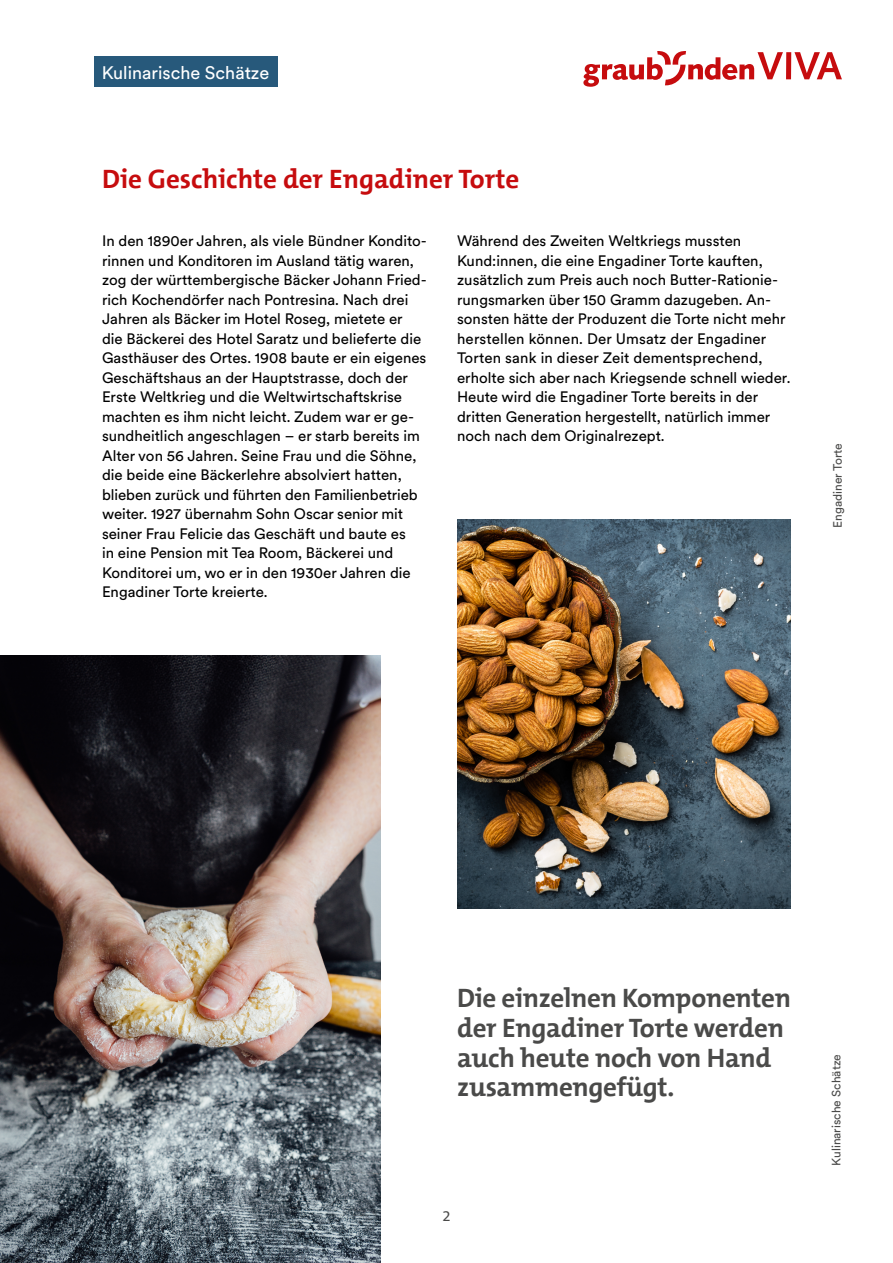
<style>
.page{position:relative;width:893px;height:1263px;background:#fff}
.page>*{position:absolute;margin:0;border:0;box-sizing:border-box;transform-origin:0 0}
.t1{font:700 27px/29.7px "The Mix B";letter-spacing:-.01em;color:#4a4a49}
.t2{font:700 27px "The Mix B";color:#c60c0e}
.t3{font:18px "Circulargraubuenden";color:#fff}
.t4{font:15px/19.5px "Circulargraubuenden";color:#000}
.t5{font:15px "The Mix B";color:#4a4a49}
.t6{font:12px "Circulargraubuenden";color:#4a4a49}
</style>
<div class="page">
<img style="left:0;top:656px;width:381px;height:607px">
<img style="left:457px;top:519px;width:334px;height:389px">
<svg style="left:583px;top:51px;width:200px;height:36px"></svg>
<div style="left:786px;top:52px;width:5px;height:27px;background:#c60c0e"></div>
<svg style="left:794px;top:52px;width:48px;height:27px"></svg>
<div style="left:94px;top:57px;width:184px;height:30px;background:#27597b"></div>
<p class="t3" style="left:102px;top:60px;width:169px">Kulinarische Schätze</p>
<h1 class="t2" style="left:102px;top:161px;width:419px">Die Geschichte der Engadiner Torte</h1>
<p class="t4" style="left:102px;top:230px;width:326px">In den 1890er Jahren, als viele Bündner Kondito&shy;rinnen und Konditoren im Ausland tätig waren, zog der württembergische Bäcker Johann Fried&shy;rich Kochendörfer nach Pontresina. Nach drei Jahren als Bäcker im Hotel Roseg, mietete er die Bäckerei des Hotel Saratz und belieferte die Gasthäuser des Ortes. 1908 baute er ein eigenes Geschäftshaus an der Hauptstrasse, doch der Erste Weltkrieg und die Weltwirtschaftskrise machten es ihm nicht leicht. Zudem war er ge&shy;sundheitlich angeschlagen – er starb bereits im Alter von 56 Jahren. Seine Frau und die Söhne, die beide eine Bäckerlehre absolviert hatten, blieben zurück und führten den Familienbetrieb weiter. 1927 übernahm Sohn Oscar senior mit seiner Frau Felicie das Geschäft und baute es<br>in eine Pension mit Tea Room, Bäckerei und Konditorei um, wo er in den 1930er Jahren die Engadiner Torte kreierte.</p>
<p class="t4" style="left:457px;top:230px;width:335px">Während des Zweiten Weltkriegs mussten Kund:innen, die eine Engadiner Torte kauften, zusätzlich zum Preis auch noch Butter-Rationie&shy;rungsmarken über 150 Gramm dazugeben. An&shy;sonsten hätte der Produzent die Torte nicht mehr herstellen können. Der Umsatz der Engadiner Torten sank in dieser Zeit dementsprechend, erholte sich aber nach Kriegsende schnell wieder.<br>Heute wird die Engadiner Torte bereits in der dritten Generation hergestellt, natürlich immer noch nach dem Originalrezept.</p>
<p class="t6" style="left:830px;top:528px;width:86px;rotate:-90deg">Engadiner Torte</p>
<h1 class="t1" style="left:457px;top:983px;width:335px">Die einzelnen Komponenten der Engadiner Torte werden auch heute noch von Hand zusammengefügt.</h1>
<p class="t5" style="left:442px;top:1206px;width:10px">2</p>
<p class="t6" style="left:828px;top:1166px;width:113px;rotate:-90deg">Kulinarische Schätze</p>
</div>
